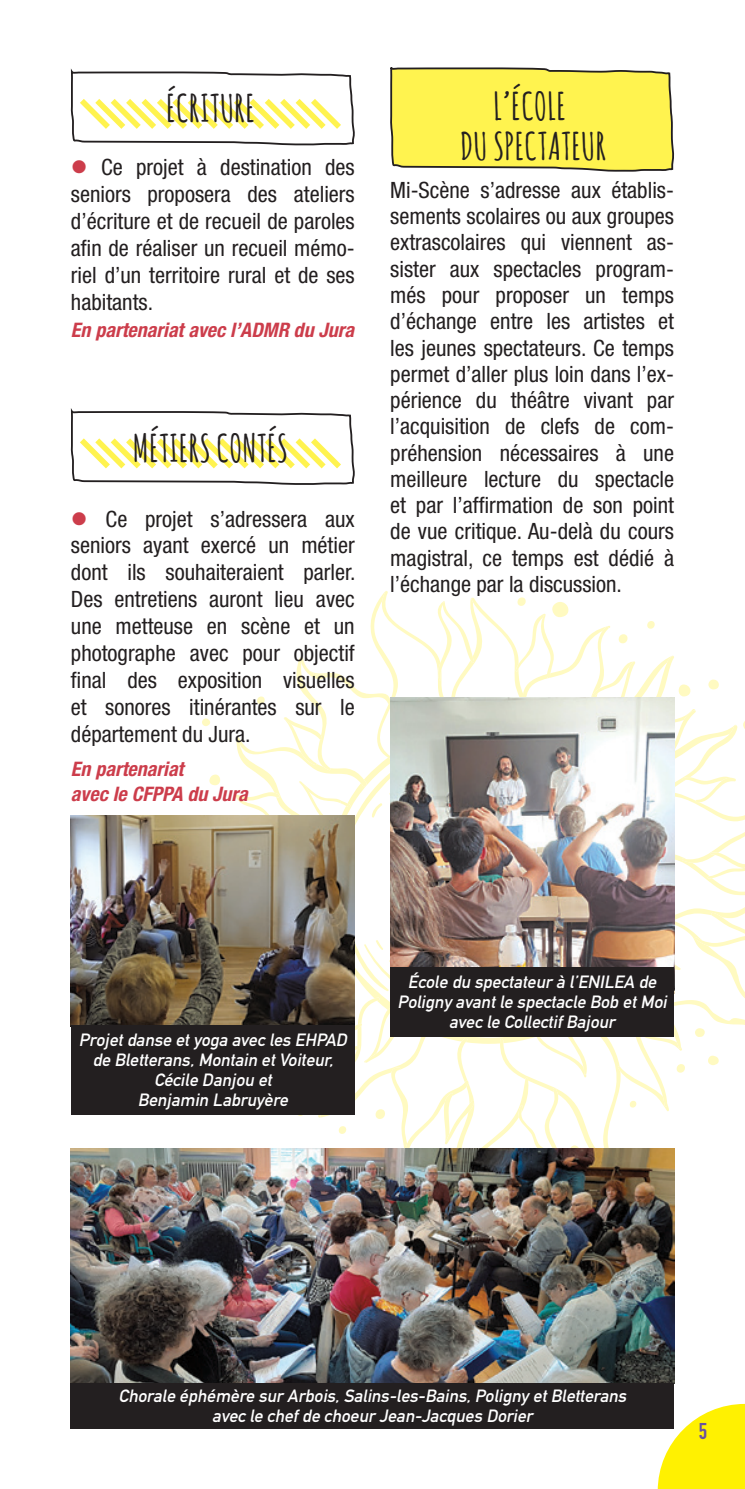
<style>
.page{position:relative;width:745px;height:1489px;background:#fff}
.page>*{position:absolute;margin:0;border:0;box-sizing:border-box;transform-origin:0 0}
.t1{font:700 37.5px/40px "Amatic SC";letter-spacing:.01em;color:#231f20;text-align:center}
.t2{font:condensed 22.5px/26.2px "Helvetica Neue LT Std";color:#231f20;text-align:justify}
.t3{font:22.5px "DIN Engschrift Std";color:#6a51a0}
.t4{font:italic 700 condensed 20px/25.2px "Helvetica Neue LT Std";color:#cc3d4b}
.t5{font:italic 17.5px/20px "DIN Mittelschrift Std";color:#fff;text-align:center}
.s1{color:#cc3d4b}
</style>
<div class="page">
<svg style="left:200px;top:591px;width:544px;height:593px"></svg>
<img style="left:71px;top:815px;width:283px;height:209px">
<img style="left:390px;top:697px;width:283px;height:270px">
<div style="left:390px;top:967px;width:283px;height:69px;background:#231f20"></div>
<div style="left:71px;top:1024px;width:283px;height:90px;background:#231f20"></div>
<svg style="left:657px;top:1403px;width:87px;height:85px"></svg>
<svg style="left:390px;top:67px;width:284px;height:105px;background:#f4e956"></svg>
<svg style="left:70px;top:408px;width:285px;height:77px"></svg>
<svg style="left:70px;top:69px;width:285px;height:77px"></svg>
<img style="left:71px;top:1148px;width:602px;height:234px">
<div style="left:71px;top:1382px;width:602px;height:46px;background:#231f20"></div>
<h1 class="t1" style="left:166px;top:87px;width:90px">ÉCRITURE</h1>
<p class="t2" style="left:71px;top:153px;width:285px;line-height:27px"><span class="s1">●</span> Ce projet à destination des seniors proposera des ateliers d’écriture et de recueil de paroles afin de réaliser un recueil mémo&shy;riel d’un territoire rural et de ses habitants.</p>
<p class="t4" style="left:71px;top:317px;width:284px">En partenariat avec l’ADMR du Jura</p>
<h1 class="t1" style="left:133px;top:426px;width:156px">MÉTIERS CONTÉS</h1>
<p class="t2" style="left:71px;top:505px;width:286px;line-height:27px"><span class="s1">●</span> Ce projet s’adressera aux seniors ayant exercé un métier dont ils souhaiteraient parler.<br>Des entretiens auront lieu avec une metteuse en scène et un photographe avec pour objectif final des exposition visuelles et sonores itinérantes sur le département du Jura.</p>
<p class="t4" style="left:71px;top:756px;width:178px">En partenariat<br>avec le CFPPA du Jura</p>
<h1 class="t1" style="left:460px;top:85px;width:147px">L’ÉCOLE<br>DU SPECTATEUR</h1>
<p class="t2" style="left:390px;top:177px;width:285px">Mi-Scène s’adresse aux établis&shy;sements scolaires ou aux groupes extrascolaires qui viennent as&shy;sister aux spectacles program&shy;més pour proposer un temps d’échange entre les artistes et les jeunes spectateurs. Ce temps permet d’aller plus loin dans l’ex&shy;périence du théâtre vivant par l’acquisition de clefs de com&shy;préhension nécessaires à une meilleure lecture du spectacle et par l’affirmation de son point de vue critique. Au-delà du cours magistral, ce temps est dédié à l’échange par la discussion.</p>
<p class="t5" style="left:79px;top:1029px;width:273px">Projetdanse etyoga avec les EHPAD de Bletterans,Montain etVoiteur,<br>Cécile Danjou et<br>Benjamin Labruyère</p>
<p class="t5" style="left:397px;top:972px;width:274px">École du spectateurà l’ENILEA de<br>Poligny avantle spectacle Bob etMoi avec le CollectifBajour</p>
<p class="t5" style="left:119px;top:1385px;width:512px">Chorale éphémère surArbois,Salins-les-Bains,Poligny etBletterans avec le chefde choeurJean-Jacques Dorier</p>
<p class="t3" style="left:698px;top:1417px;width:10px">5</p>
</div>
